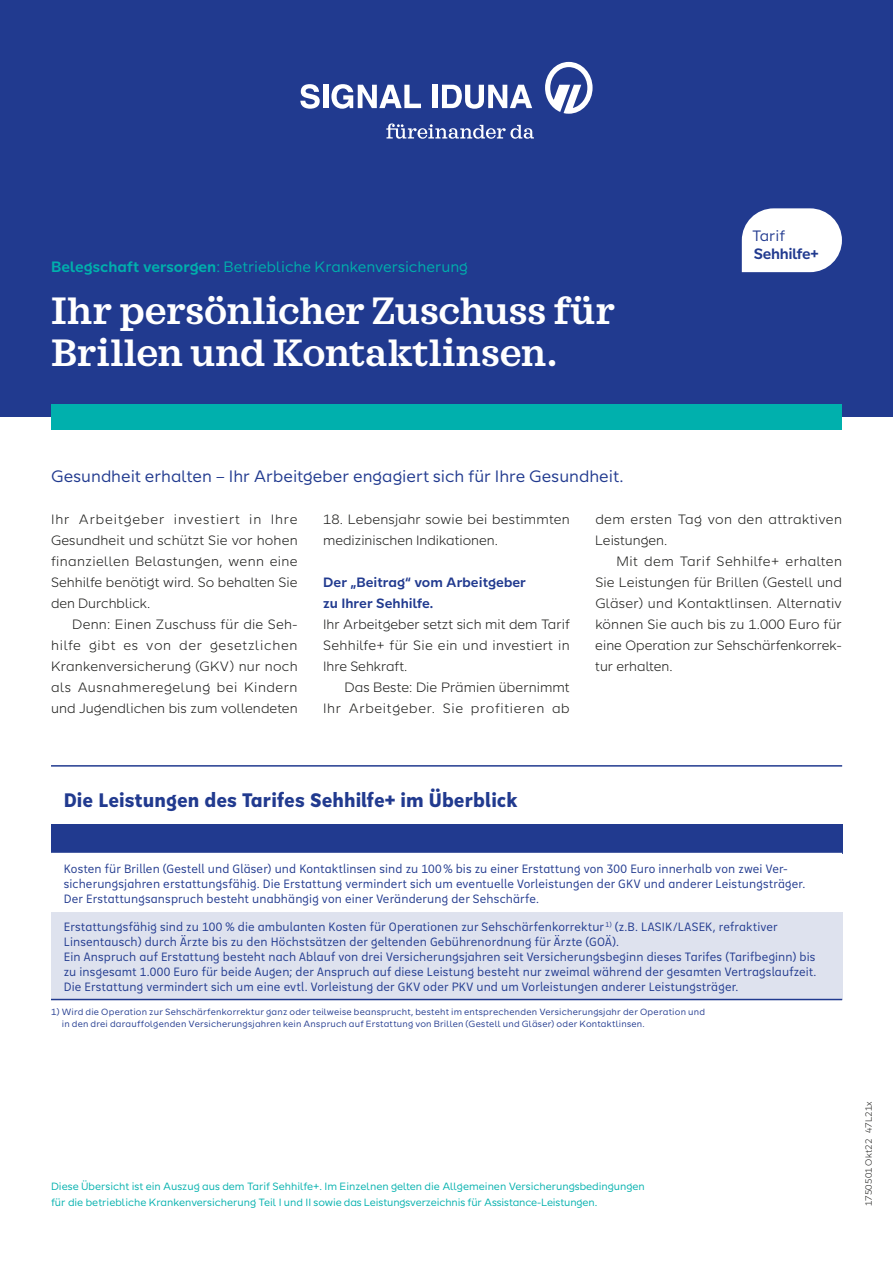
<style>
.page{position:relative;width:893px;height:1263px;background:#fff}
.page>*{position:absolute;margin:0;border:0;box-sizing:border-box;transform-origin:0 0}
.t1{font:600 39px/42px "SI Serif";letter-spacing:-.005em;color:#fff}
.t2{font:700 19.5px "SI Sans Cn";color:#213a8f}
.t3{font:16.5px "SI Sans";color:#213a8f}
.t4{font:15px "SI Sans";color:#00b0ad}
.t5{font:600 15px "SI Sans";letter-spacing:-.025em;color:#213a8f}
.t6{font:15px "SI Sans";color:#213a8f}
.t7{font:300 13.5px/21px "SI Sans";letter-spacing:.005em;color:#1d1d1b;text-align:justify}
.t8{font:300 13.5px/21px "SI Sans";letter-spacing:.025em;color:#1d1d1b;text-align:right}
.t9{font:600 13.5px/21px "SI Sans";color:#213a8f}
.t10{font:12px/15px "SI Sans Cn";letter-spacing:.01em;color:#213a8f}
.t11{font:10.5px/15.8px "SI Sans";color:#00b0ad}
.t12{font:9px/11.7px "SI Sans";letter-spacing:.025em;color:#213a8f}
.t13{font:300 9px "SI Sans";letter-spacing:.025em;color:#1d1d1b}
.s1{font-weight:600}
</style>
<div class="page">
<div style="left:0;top:0;width:893px;height:417px;background:#213a8f"></div>
<div style="left:51px;top:404px;width:791px;height:25px;background:#00b0ad"></div>
<div style="left:51px;top:824px;width:791px;height:29px;background:#213a8f"></div>
<div style="left:51px;top:911px;width:791px;height:88px;background:#dee2ee"></div>
<hr style="left:51px;top:765px;width:791px;height:2px;background:#213a8f">
<hr style="left:51px;top:999px;width:791px;height:1px;background:#213a8f">
<hr style="left:51px;top:911px;width:791px;height:1px;background:#fff">
<svg style="left:300px;top:84px;width:20px;height:25px"></svg>
<div style="left:323px;top:85px;width:5px;height:23px;background:#fff"></div>
<svg style="left:331px;top:84px;width:90px;height:25px"></svg>
<div style="left:432px;top:85px;width:5px;height:23px;background:#fff"></div>
<svg style="left:442px;top:85px;width:90px;height:24px"></svg>
<svg style="left:545px;top:62px;width:48px;height:52px"></svg>
<svg style="left:386px;top:123px;width:148px;height:16px"></svg>
<svg style="left:742px;top:208px;width:100px;height:64px;background:#e7e9f2"></svg>
<p class="t4" style="left:51px;top:256px;width:418px"><span class="s1">Belegschaft versorgen</span>: Betriebliche Krankenversicherung</p>
<h1 class="t1" style="left:51px;top:290px;width:565px">Ihr persönlicher Zuschuss für<br>Brillen und Kontaktlinsen.</h1>
<p class="t6" style="left:752px;top:225px;width:34px">Tarif</p>
<p class="t5" style="left:754px;top:242px;width:67px">Sehhilfe+</p>
<h3 class="t3" style="left:51px;top:464px;width:574px">Gesundheit erhalten – Ihr Arbeitgeber engagiert sich für Ihre Gesundheit.</h3>
<p class="t7" style="left:51px;top:507px;width:248px">Ihr Arbeitgeber investiert in Ihre Gesundheit und schützt Sie vor hohen finanziellen Belastungen, wenn eine Sehhilfe benötigt wird. So behalten Sie den Durchblick.</p>
<p class="t7" style="left:51px;top:612px;width:248px;text-indent:21px">Denn: Einen Zuschuss für die Seh&shy;hilfe gibt es von der gesetzlichen Krankenversicherung (GKV) nur noch als Ausnahmeregelung bei Kindern und Jugendlichen bis zum vollendeten</p>
<p class="t7" style="left:323px;top:507px;width:248px">18. Lebensjahr sowie bei bestimmten medizinischen Indikationen.</p>
<p class="t9" style="left:323px;top:570px;width:204px">Der „Beitrag“ vom Arbeitgeber zu Ihrer Sehhilfe.</p>
<p class="t7" style="left:323px;top:612px;width:248px">Ihr Arbeitgeber setzt sich mit dem Tarif Sehhilfe+ für Sie ein und investiert in Ihre Sehkraft.</p>
<p class="t8" style="left:323px;top:675px;width:248px">Das Beste: Die Prämien übernimmt<br>Ihr Arbeitgeber. Sie profitieren ab</p>
<p class="t8" style="left:595px;top:507px;width:248px;text-align:left">dem ersten Tag von den attraktiven<br>Leistungen.</p>
<p class="t7" style="left:595px;top:549px;width:248px;text-indent:21px">Mit dem Tarif Sehhilfe+ erhalten Sie Leistungen für Brillen (Gestell und Gläser) und Kontaktlinsen. Alternativ können Sie auch bis zu 1.000 Euro für eine Operation zur Sehschärfenkorrek&shy;tur erhalten.</p>
<h2 class="t2" style="left:64px;top:785px;width:455px">Die Leistungen des Tarifes Sehhilfe+ im Überblick</h2>
<p class="t10" style="left:64px;top:861px;width:743px">Kosten für Brillen (Gestell und Gläser) und Kontaktlinsen sind zu 100% bis zu einer Erstattung von 300 Euro innerhalb von zwei Ver&shy;sicherungsjahren erstattungsfähig. Die Erstattung vermindert sich um eventuelle Vorleistungen der GKV und anderer Leistungsträger.<br>Der Erstattungsanspruch besteht unabhängig von einer Veränderung der Sehschärfe.</p>
<p class="t10" style="left:64px;top:919px;width:754px">Erstattungsfähig sind zu 100 % die ambulanten Kosten für Operationen zur Sehschärfenkorrektur <sup>1)</sup> (z.B. LASIK/LASEK, refraktiver Linsentausch) durch Ärzte bis zu den Höchstsätzen der geltenden Gebührenordnung für Ärzte (GOÄ).<br>Ein Anspruch auf Erstattung besteht nach Ablauf von drei Versicherungsjahren seit Versicherungsbeginn dieses Tarifes (Tarifbeginn) bis zu insgesamt 1.000 Euro für beide Augen; der Anspruch auf diese Leistung besteht nur zweimal während der gesamten Vertragslaufzeit.<br>Die Erstattung vermindert sich um eine evtl. Vorleistung der GKV oder PKV und um Vorleistungen anderer Leistungsträger.</p>
<p class="t12" style="left:62px;top:1005px;width:645px;text-indent:-11px">1) Wird die Operation zur Sehschärfenkorrektur ganz oder teilweise beansprucht, besteht im entsprechenden Versicherungsjahr der Operation und in den drei darauffolgenden Versicherungsjahren kein Anspruch auf Erstattung von Brillen (Gestell und Gläser) oder Kontaktlinsen.</p>
<p class="t11" style="left:51px;top:1178px;width:595px">Diese Übersicht ist ein Auszug aus dem Tarif Sehhilfe+. Im Einzelnen gelten die Allgemeinen Versicherungsbedingungen für die betriebliche Krankenversicherung Teil I und II sowie das Leistungsverzeichnis für Assistance-Leistungen.</p>
<p class="t13" style="left:862px;top:1206px;width:107px;rotate:-90deg">1750501 Okt22 47L21x</p>
</div>
